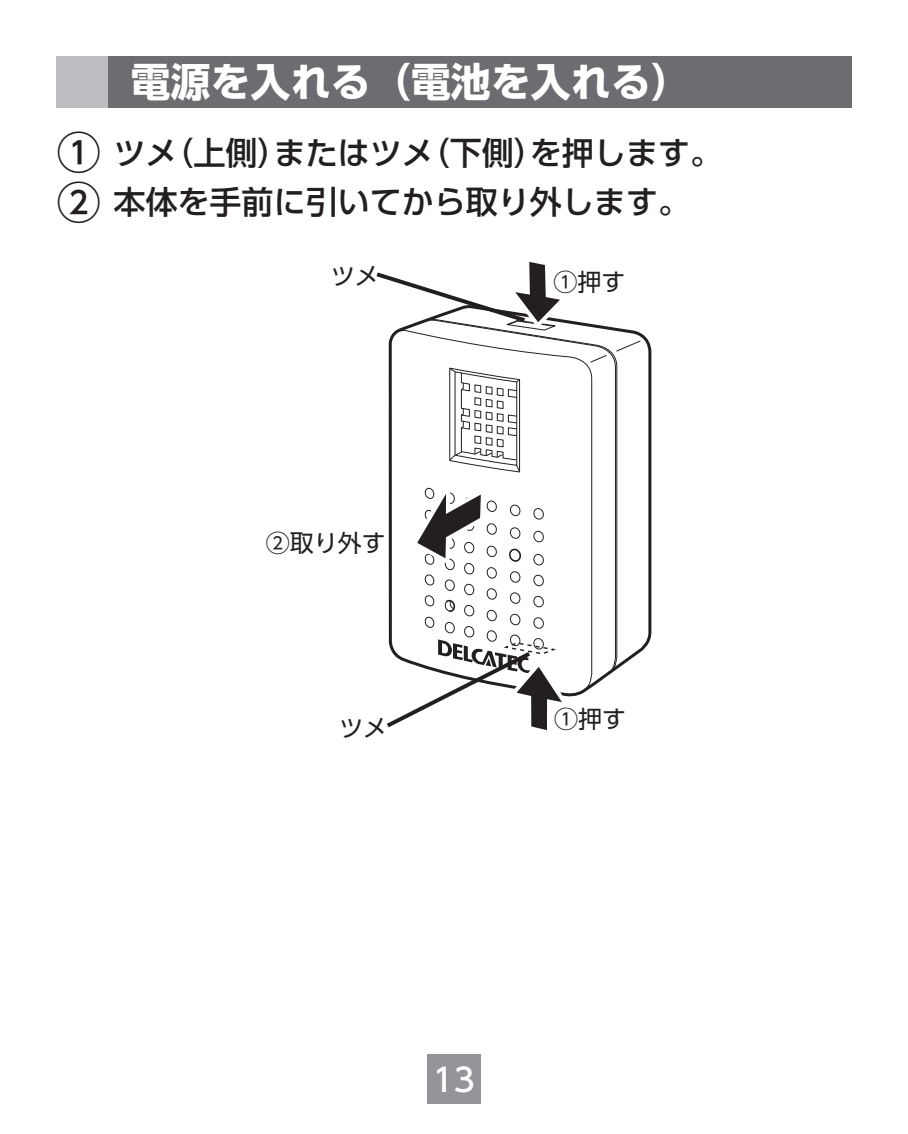
<style>
.page{position:relative;width:908px;height:1134px;background:#fff}
.page>*{position:absolute;margin:0;border:0;box-sizing:border-box;transform-origin:0 0}
.t1{font:700 40px "UD Shin Go Pro";color:#fff}
.t2{font:500 32px/49.6px "UD Shin Go Pro";color:#231f20}
.t3{font:500 32px "UD Shin Go Pro";color:#fff}
.t4{font:24px "UD Shin Go Pro";color:#231f20}
.s1{font-size:44px}
</style>
<div class="page">
<svg style="left:427px;top:1054px;width:53px;height:1px"></svg>
<div style="left:427px;top:1055px;width:53px;height:49px;background:#939598"></div>
<div style="left:57px;top:57px;width:51px;height:51px;background:#bcbdc0"></div>
<div style="left:108px;top:57px;width:742px;height:51px;background:#6c6d70"></div>
<svg style="left:388px;top:328px;width:264px;height:368px"></svg>
<svg style="left:394px;top:331px;width:198px;height:360px"></svg>
<svg style="left:425px;top:321px;width:192px;height:353px"></svg>
<svg style="left:615px;top:340px;width:26px;height:12px"></svg>
<svg style="left:589px;top:354px;width:18px;height:9px"></svg>
<div style="left:424px;top:574px;width:11px;height:12px;border:1px solid #231f20;border-radius:3px"></div>
<div style="left:424px;top:595px;width:11px;height:12px;border:1px solid #231f20;border-radius:3px"></div>
<div style="left:424px;top:616px;width:11px;height:12px;border:1px solid #231f20;border-radius:3px"></div>
<div style="left:444px;top:558px;width:11px;height:13px;border:1px solid #231f20;border-radius:4px"></div>
<div style="left:444px;top:579px;width:11px;height:12px;border:1px solid #231f20;border-radius:4px"></div>
<div style="left:444px;top:621px;width:11px;height:13px;border:1px solid #231f20;border-radius:4px"></div>
<svg style="left:444px;top:600px;width:11px;height:12px"></svg>
<div style="left:532px;top:507px;width:12px;height:13px;border:1px solid #231f20;border-radius:4px"></div>
<div style="left:532px;top:530px;width:12px;height:13px;border:1px solid #231f20;border-radius:4px"></div>
<div style="left:532px;top:553px;width:12px;height:13px;border:1px solid #231f20;border-radius:4px"></div>
<div style="left:532px;top:574px;width:12px;height:13px;border:1px solid #231f20;border-radius:4px"></div>
<div style="left:532px;top:595px;width:12px;height:13px;border:1px solid #231f20;border-radius:4px"></div>
<div style="left:532px;top:617px;width:12px;height:12px;border:1px solid #231f20;border-radius:4px"></div>
<div style="left:532px;top:637px;width:12px;height:13px;border:1px solid #231f20;border-radius:4px"></div>
<div style="left:509px;top:570px;width:12px;height:13px;border:1px solid #231f20;border-radius:4px"></div>
<div style="left:509px;top:592px;width:12px;height:12px;border:1px solid #231f20;border-radius:4px"></div>
<div style="left:509px;top:613px;width:12px;height:13px;border:1px solid #231f20;border-radius:4px"></div>
<div style="left:509px;top:634px;width:12px;height:13px;border:1px solid #231f20;border-radius:4px"></div>
<div style="left:486px;top:566px;width:11px;height:13px;border:1px solid #231f20;border-radius:4px"></div>
<div style="left:486px;top:587px;width:11px;height:13px;border:1px solid #231f20;border-radius:4px"></div>
<div style="left:486px;top:609px;width:11px;height:13px;border:1px solid #231f20;border-radius:4px"></div>
<div style="left:486px;top:630px;width:11px;height:12px;border:1px solid #231f20;border-radius:4px"></div>
<div style="left:463px;top:583px;width:12px;height:13px;border:1px solid #231f20;border-radius:4px"></div>
<div style="left:463px;top:562px;width:12px;height:13px;border:1px solid #231f20;border-radius:4px"></div>
<div style="left:463px;top:604px;width:12px;height:13px;border:1px solid #231f20;border-radius:4px"></div>
<div style="left:463px;top:625px;width:12px;height:13px;border:1px solid #231f20;border-radius:4px"></div>
<svg style="left:387px;top:639px;width:187px;height:92px"></svg>
<svg style="left:408px;top:367px;width:114px;height:201px"></svg>
<svg style="left:376px;top:262px;width:196px;height:69px"></svg>
<p class="t1" style="left:130px;top:50px;width:562px">電源を入れる（電池を入れる）</p>
<p class="t2" style="left:57px;top:127px;width:666px"><span class="s1">①</span> ツメ（上側）またはツメ（下側）を押します。<br><span class="s1">②</span> 本体を手前に引いてから取り外します。</p>
<p class="t4" style="left:330px;top:257px;width:49px">ツメ</p>
<p class="t4" style="left:266px;top:523px;width:121px">②取り外す</p>
<p class="t4" style="left:339px;top:709px;width:49px">ツメ</p>
<p class="t4" style="left:553px;top:262px;width:73px">①押す</p>
<p class="t4" style="left:554px;top:700px;width:73px">①押す</p>
<p class="t3" style="left:432px;top:1053px;width:44px">13</p>
</div>
